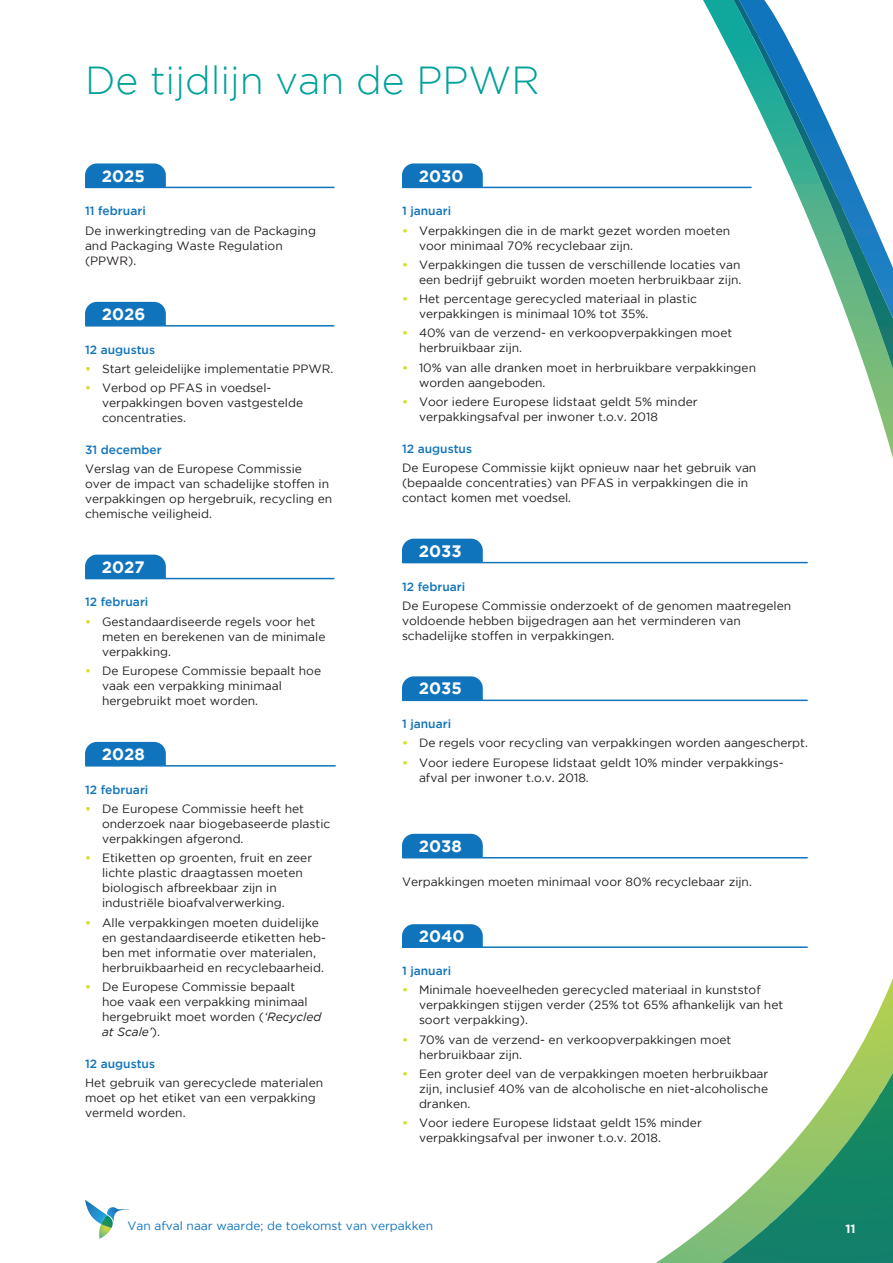
<style>
.page{position:relative;width:893px;height:1263px;background:#fff}
.page>*{position:absolute;margin:0;border:0;box-sizing:border-box;transform-origin:0 0}
.t1{font:300 39px "Gotham";color:#00a19a}
.t2{font:700 16.5px "Gotham";color:#fff}
.t3{font:12px/15px "Gotham";color:#231f20}
.t4{font:500 12px "Gotham";color:#1074bc}
.t5{font:12px "Gotham";color:#1074bc}
.t6{font:700 12px "Gotham";color:#fff}
.s1{font-weight:700;color:#d6df21}
.s2{font-style:italic}
</style>
<div class="page">
<svg style="left:656px;top:0;width:237px;height:1263px"></svg>
<svg style="left:739px;top:0;width:154px;height:318px"></svg>
<img style="left:733px;top:0;width:25px;height:36px">
<img style="left:751px;top:32px;width:100px;height:222px">
<img style="left:837px;top:197px;width:56px;height:172px">
<img style="left:886px;top:791px;width:7px;height:36px">
<img style="left:879px;top:1073px;width:14px;height:20px">
<img style="left:825px;top:1093px;width:68px;height:170px">
<img style="left:769px;top:1166px;width:77px;height:97px">
<img style="left:721px;top:1223px;width:58px;height:40px">
<hr style="left:86px;top:187px;width:248px;height:1px;background:#1074bc">
<svg style="left:85px;top:163px;width:81px;height:24px;background:#1c7bbf"></svg>
<hr style="left:403px;top:187px;width:348px;height:1px;background:#1074bc">
<svg style="left:402px;top:163px;width:81px;height:24px;background:#1c7bbf"></svg>
<hr style="left:86px;top:325px;width:248px;height:2px;background:#1074bc">
<div style="left:85px;top:302px;width:81px;height:24px;background:#1074bc"></div>
<hr style="left:86px;top:578px;width:248px;height:1px;background:#1074bc">
<div style="left:85px;top:555px;width:81px;height:23px;background:#1074bc"></div>
<hr style="left:403px;top:562px;width:404px;height:1px;background:#1074bc">
<div style="left:402px;top:539px;width:81px;height:23px;background:#1074bc"></div>
<hr style="left:403px;top:699px;width:404px;height:2px;background:#1074bc">
<svg style="left:402px;top:676px;width:81px;height:24px;background:#1b7abf"></svg>
<hr style="left:403px;top:857px;width:404px;height:1px;background:#1074bc">
<div style="left:402px;top:834px;width:81px;height:23px;background:#1074bc"></div>
<hr style="left:403px;top:946px;width:404px;height:2px;background:#1074bc">
<svg style="left:402px;top:924px;width:81px;height:24px;background:#1979be"></svg>
<hr style="left:86px;top:765px;width:249px;height:2px;background:#1074bc">
<div style="left:85px;top:742px;width:81px;height:24px;background:#1074bc"></div>
<svg style="left:85px;top:1200px;width:45px;height:38px"></svg>
<p class="t1" style="left:85px;top:59px;width:456px">De tijdlijn van de PPWR</p>
<p class="t2" style="left:102px;top:166px;width:44px">2025</p>
<p class="t2" style="left:419px;top:166px;width:46px">2030</p>
<p class="t4" style="left:85px;top:204px;width:62px">11 februari</p>
<p class="t3" style="left:85px;top:223px;width:232px">De inwerkingtreding van de Packaging and Packaging Waste Regulation (PPWR).</p>
<p class="t2" style="left:102px;top:305px;width:45px">2026</p>
<p class="t4" style="left:85px;top:343px;width:72px">12 augustus</p>
<p class="t3" style="left:85px;top:361px;width:250px"><span class="s1">•</span> Start geleidelijke implementatie PPWR.</p>
<p class="t3" style="left:102px;top:380px;width:203px;text-indent:-17px"><span class="s1">•</span> Verbod op PFAS in voedsel&shy;verpakkingen boven vastgestelde concentraties.</p>
<p class="t4" style="left:85px;top:443px;width:78px">31 december</p>
<p class="t3" style="left:85px;top:462px;width:249px">Verslag van de Europese Commissie<br>over de impact van schadelijke stoffen in verpakkingen op hergebruik, recycling en chemische veiligheid.</p>
<p class="t2" style="left:102px;top:557px;width:44px">2027</p>
<p class="t4" style="left:85px;top:595px;width:65px">12 februari</p>
<p class="t3" style="left:102px;top:614px;width:225px;text-indent:-17px"><span class="s1">•</span> Gestandaardiseerde regels voor het meten en berekenen van de minimale verpakking.</p>
<p class="t3" style="left:102px;top:663px;width:221px;text-indent:-17px"><span class="s1">•</span> De Europese Commissie bepaalt hoe vaak een verpakking minimaal hergebruikt moet worden.</p>
<p class="t2" style="left:102px;top:744px;width:44px">2028</p>
<p class="t4" style="left:85px;top:783px;width:65px">12 februari</p>
<p class="t3" style="left:102px;top:801px;width:230px;text-indent:-17px"><span class="s1">•</span> De Europese Commissie heeft het onderzoek naar biogebaseerde plastic verpakkingen afgerond.</p>
<p class="t3" style="left:102px;top:850px;width:212px;text-indent:-17px"><span class="s1">•</span> Etiketten op groenten, fruit en zeer lichte plastic draagtassen moeten biologisch afbreekbaar zijn in industriële bioafvalverwerking.</p>
<p class="t3" style="left:102px;top:914px;width:226px;text-indent:-17px"><span class="s1">•</span> Alle verpakkingen moeten duidelijke en gestandaardiseerde etiketten heb&shy;ben met informatie over materialen, herbruikbaarheid en recyclebaarheid.</p>
<p class="t3" style="left:102px;top:979px;width:221px;text-indent:-17px"><span class="s1">•</span> De Europese Commissie bepaalt<br>hoe vaak een verpakking minimaal hergebruikt moet worden (<span class="s2">‘Recycled at Scale’</span>).</p>
<p class="t4" style="left:85px;top:1057px;width:72px">12 augustus</p>
<p class="t3" style="left:85px;top:1075px;width:240px">Het gebruik van gerecyclede materialen moet op het etiket van een verpakking vermeld worden.</p>
<p class="t4" style="left:402px;top:204px;width:51px">1 januari</p>
<p class="t3" style="left:419px;top:223px;width:313px;text-indent:-17px"><span class="s1">•</span> Verpakkingen die in de markt gezet worden moeten voor minimaal 70% recyclebaar zijn.</p>
<p class="t3" style="left:402px;top:257px;width:341px;text-align:right"><span class="s1">•</span> Verpakkingen die tussen de verschillende locaties van een bedrijf gebruikt worden moeten herbruikbaar zijn.</p>
<p class="t3" style="left:419px;top:291px;width:280px;text-indent:-17px"><span class="s1">•</span> Het percentage gerecycled materiaal in plastic verpakkingen is minimaal 10% tot 35%.</p>
<p class="t3" style="left:419px;top:325px;width:315px;text-indent:-17px"><span class="s1">•</span> 40% van de verzend- en verkoopverpakkingen moet herbruikbaar zijn.</p>
<p class="t3" style="left:419px;top:360px;width:339px;text-indent:-17px"><span class="s1">•</span> 10% van alle dranken moet in herbruikbare verpakkingen worden aangeboden.</p>
<p class="t3" style="left:419px;top:394px;width:280px;text-indent:-17px"><span class="s1">•</span> Voor iedere Europese lidstaat geldt 5% minder verpakkingsafval per inwoner t.o.v. 2018</p>
<p class="t4" style="left:402px;top:442px;width:72px">12 augustus</p>
<p class="t3" style="left:402px;top:460px;width:356px">De Europese Commissie kijkt opnieuw naar het gebruik van (bepaalde concentraties) van PFAS in verpakkingen die in contact komen met voedsel.</p>
<p class="t2" style="left:419px;top:541px;width:44px">2033</p>
<p class="t4" style="left:402px;top:579px;width:65px">12 februari</p>
<p class="t3" style="left:402px;top:598px;width:391px">De Europese Commissie onderzoekt of de genomen maatregelen voldoende hebben bijgedragen aan het verminderen van schadelijke stoffen in verpakkingen.</p>
<p class="t2" style="left:419px;top:679px;width:44px">2035</p>
<p class="t4" style="left:402px;top:717px;width:51px">1 januari</p>
<p class="t3" style="left:402px;top:735px;width:407px"><span class="s1">•</span> De regels voor recycling van verpakkingen worden aangescherpt.</p>
<p class="t3" style="left:419px;top:755px;width:366px;text-indent:-17px"><span class="s1">•</span> Voor iedere Europese lidstaat geldt 10% minder verpakkings&shy;afval per inwoner t.o.v. 2018.</p>
<p class="t2" style="left:419px;top:836px;width:44px">2038</p>
<p class="t3" style="left:402px;top:874px;width:351px">Verpakkingen moeten minimaal voor 80% recyclebaar zijn.</p>
<p class="t2" style="left:419px;top:927px;width:47px">2040</p>
<p class="t4" style="left:402px;top:964px;width:51px">1 januari</p>
<p class="t3" style="left:419px;top:982px;width:366px;text-indent:-17px"><span class="s1">•</span> Minimale hoeveelheden gerecycled materiaal in kunststof verpakkingen stijgen verder (25% tot 65% afhankelijk van het soort verpakking).</p>
<p class="t3" style="left:419px;top:1032px;width:314px;text-indent:-17px"><span class="s1">•</span> 70% van de verzend- en verkoopverpakkingen moet herbruikbaar zijn.</p>
<p class="t3" style="left:419px;top:1066px;width:351px;text-align:justify;text-indent:-17px"><span class="s1">•</span> Een groter deel van de verpakkingen moeten herbruikbaar zijn, inclusief 40% van de alcoholische en niet-alcoholische dranken.</p>
<p class="t3" style="left:419px;top:1115px;width:284px;text-indent:-17px"><span class="s1">•</span> Voor iedere Europese lidstaat geldt 15% minder verpakkingsafval per inwoner t.o.v. 2018.</p>
<p class="t5" style="left:128px;top:1219px;width:307px">Van afval naar waarde; de toekomst van verpakken</p>
<p class="t6" style="left:845px;top:1222px;width:12px">11</p>
</div>
